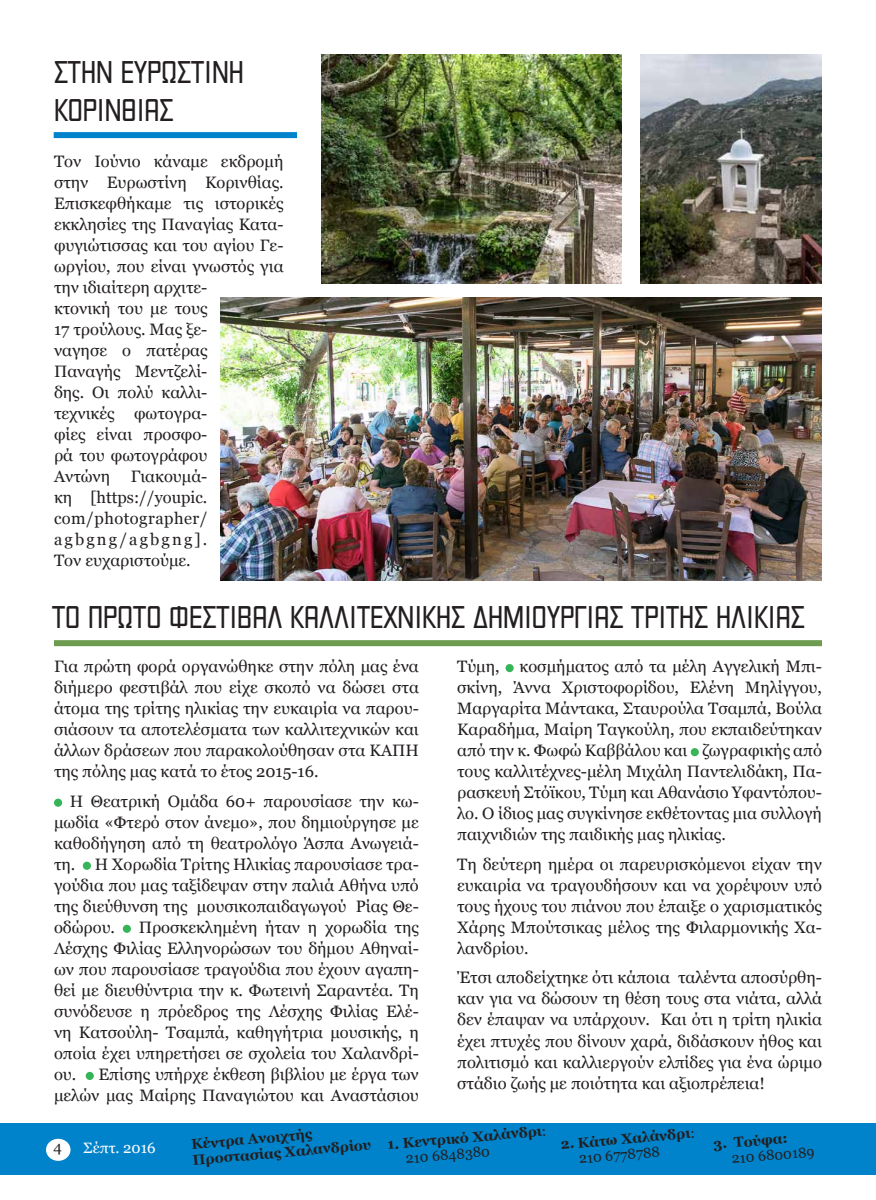
<style>
.page{position:relative;width:876px;height:1200px;background:#fff}
.page>*{position:absolute;margin:0;border:0;box-sizing:border-box;transform-origin:0 0}
.t1{font:36px/37.5px "PF Venue";color:#231f20}
.t2{font:16.5px/21px "Georgia";color:#231f20;text-align:justify}
.t3{font:15px "Georgia";color:#fff}
.t4{font:15px "Georgia";color:#231f20}
.t5{font:700 14.25px/15.8px "Georgia";color:#231f20}
.t6{font:14.25px "Georgia";color:#231f20}
.s1{font-weight:400}
</style>
<div class="page">
<div style="left:0;top:1123px;width:876px;height:51px;background:#0083ca"></div>
<div style="left:46px;top:1138px;width:25px;height:22px;background:#fff;border-radius:50%"></div>
<div style="left:54px;top:798px;width:8px;height:8px;background:#35b558;border-radius:50%"></div>
<div style="left:83px;top:861px;width:8px;height:8px;background:#35b558;border-radius:50%"></div>
<div style="left:123px;top:924px;width:8px;height:8px;background:#35b558;border-radius:50%"></div>
<div style="left:86px;top:1071px;width:8px;height:8px;background:#35b558;border-radius:50%"></div>
<svg style="left:505px;top:663px;width:9px;height:9px"></svg>
<svg style="left:691px;top:747px;width:8px;height:9px"></svg>
<div style="left:54px;top:640px;width:768px;height:6px;background:#6d9b50"></div>
<div style="left:54px;top:132px;width:243px;height:6px;background:#0083ca"></div>
<img style="left:220px;top:297px;width:602px;height:283px">
<img style="left:322px;top:54px;width:299px;height:229px">
<img style="left:641px;top:54px;width:181px;height:230px">
<h1 class="t1" style="left:54px;top:53px;width:95px">Στην Ευρωστίνη<br>Κορινθίας</h1>
<p class="t2" style="left:54px;top:151px;width:231px;text-align:left">Τον Ιούνιο κάναμε εκδρομή στην Ευρωστίνη Κορινθίας.<br>Επισκεφθήκαμε τις ιστορικές εκκλησίες της Παναγίας Κατα&shy;φυγιώτισσας και του αγίου Γε&shy;ωργίου, που είναι γνωστός για την ιδιαίτερη αρχιτε-<br>κτονική του με τους<br>17 τρούλους. Μας ξε-<br>ναγησε ο πατέρας<br>Παναγής Μεντζελί-<br>δης. Οι πολύ καλλι-<br>τεχνικές φωτογρα-<br>φίες είναι προσφο-<br>ρά του φωτογράφου<br>Αντώνη Γιακουμά-<br>κη [https://youpic. com/photographer/ agbgng/agbgng].<br>Τον ευχαριστούμε.</p>
<h1 class="t1" style="left:52px;top:597px;width:754px">ΤΟ ΠΡΩΤΟ ΦΕΣΤΙΒΑΛ ΚΑΛΛΙΤΕΧΝΙΚΗΣ ΔΗΜΙΟΥΡΓΙΑΣ ΤΡΙΤΗΣ ΗΛΙΚΙΑΣ</h1>
<p class="t2" style="left:54px;top:655px;width:366px">Για πρώτη φορά οργανώθηκε στην πόλη μας ένα διήμερο φεστιβάλ που είχε σκοπό να δώσει στα άτομα της τρίτης ηλικίας την ευκαιρία να παρου&shy;σιάσουν τα αποτελέσματα των καλλιτεχνικών και άλλων δράσεων που παρακολούθησαν στα ΚΑΠΗ της πόλης μας κατά το έτος 2015-16.</p>
<p class="t2" style="left:54px;top:790px;width:366px;text-indent:16px">Η Θεατρική Ομάδα 60+ παρουσίασε την κω&shy;μωδία «Φτερό στον άνεμο», που δημιούργησε με καθοδήγηση από τη θεατρολόγο Άσπα Ανωγειά&shy;τη. Η Χορωδία Τρίτης Ηλικίας παρουσίασε τρα&shy;γούδια που μας ταξίδεψαν στην παλιά Αθήνα υπό της διεύθυνση της μουσικοπαιδαγωγού Ρίας Θε&shy;οδώρου.</p>
<p class="t2" style="left:457px;top:655px;width:366px">Τύμη, κοσμήματος από τα μέλη Αγγελική Μπι&shy;σκίνη, Άννα Χριστοφορίδου, Ελένη Μηλίγγου, Μαργαρίτα Μάντακα, Σταυρούλα Τσαμπά, Βούλα Καραδήμα, Μαίρη Ταγκούλη, που εκπαιδεύτηκαν από την κ. Φωφώ Καββάλου και ζωγραφικής από τους καλλιτέχνες-μέλη Μιχάλη Παντελιδάκη, Πα&shy;ρασκευή Στόϊκου, Τύμη και Αθανάσιο Υφαντόπου&shy;λο. Ο ίδιος μας συγκίνησε εκθέτοντας μια συλλογή παιχνιδιών της παιδικής μας ηλικίας.</p>
<p class="t2" style="left:457px;top:853px;width:366px">Τη δεύτερη ημέρα οι παρευρισκόμενοι είχαν την ευκαιρία να τραγουδήσουν και να χορέψουν υπό τους ήχους του πιάνου που έπαιξε ο χαρισματικός Χάρης Μπούτσικας μέλος της Φιλαρμονικής Χα&shy;λανδρίου.</p>
<p class="t2" style="left:457px;top:966px;width:366px">Έτσι αποδείχτηκε ότι κάποια ταλέντα αποσύρθη&shy;καν για να δώσουν τη θέση τους στα νιάτα, αλλά δεν έπαψαν να υπάρχουν. Και ότι η τρίτη ηλικία έχει πτυχές που δίνουν χαρά, διδάσκουν ήθος και πολιτισμό και καλλιεργούν ελπίδες για ένα ώριμο στάδιο ζωής με ποιότητα και αξιοπρέπεια!</p>
<p class="t2" style="left:54px;top:916px;width:366px;text-indent:85px">Προσκεκλημένη ήταν η χορωδία της Λέσχης Φιλίας Ελληνορώσων του δήμου Αθηναί&shy;ων που παρουσίασε τραγούδια που έχουν αγαπη&shy;θεί με διευθύντρια την κ. Φωτεινή Σαραντέα. Τη συνόδευσε η πρόεδρος της Λέσχης Φιλίας Ελέ&shy;νη Κατσούλη- Τσαμπά, καθηγήτρια μουσικής, η οποία έχει υπηρετήσει σε σχολεία του Χαλανδρί&shy;ου. Επίσης υπήρχε έκθεση βιβλίου με έργα των μελών μας Μαίρης Παναγιώτου και Αναστάσιου</p>
<p class="t4" style="left:54px;top:1137px;width:10px">4</p>
<p class="t3" style="left:84px;top:1139px;width:74px">Σέπτ. 2016</p>
<p class="t5" style="left:191px;top:1136px;width:356px;rotate:-5deg">Κέντρα Ανοιχτής<br>Προστασίας Χαλανδρίου 1. Κεντρικό Χαλάνδρι<span class="s1">:</span></p>
<p class="t6" style="left:405px;top:1149px;width:86px;rotate:-5deg">210 6848380</p>
<p class="t5" style="left:577px;top:1134px;width:119px;text-indent:-17px;rotate:-5deg">2. Κάτω Χαλάνδρι<span class="s1">:<br>210 6778788</span></p>
<p class="t5" style="left:713px;top:1136px;width:76px;rotate:-5deg">3. Τούφα:</p>
<p class="t6" style="left:731px;top:1149px;width:85px;rotate:-5deg">210 6800189</p>
</div>
